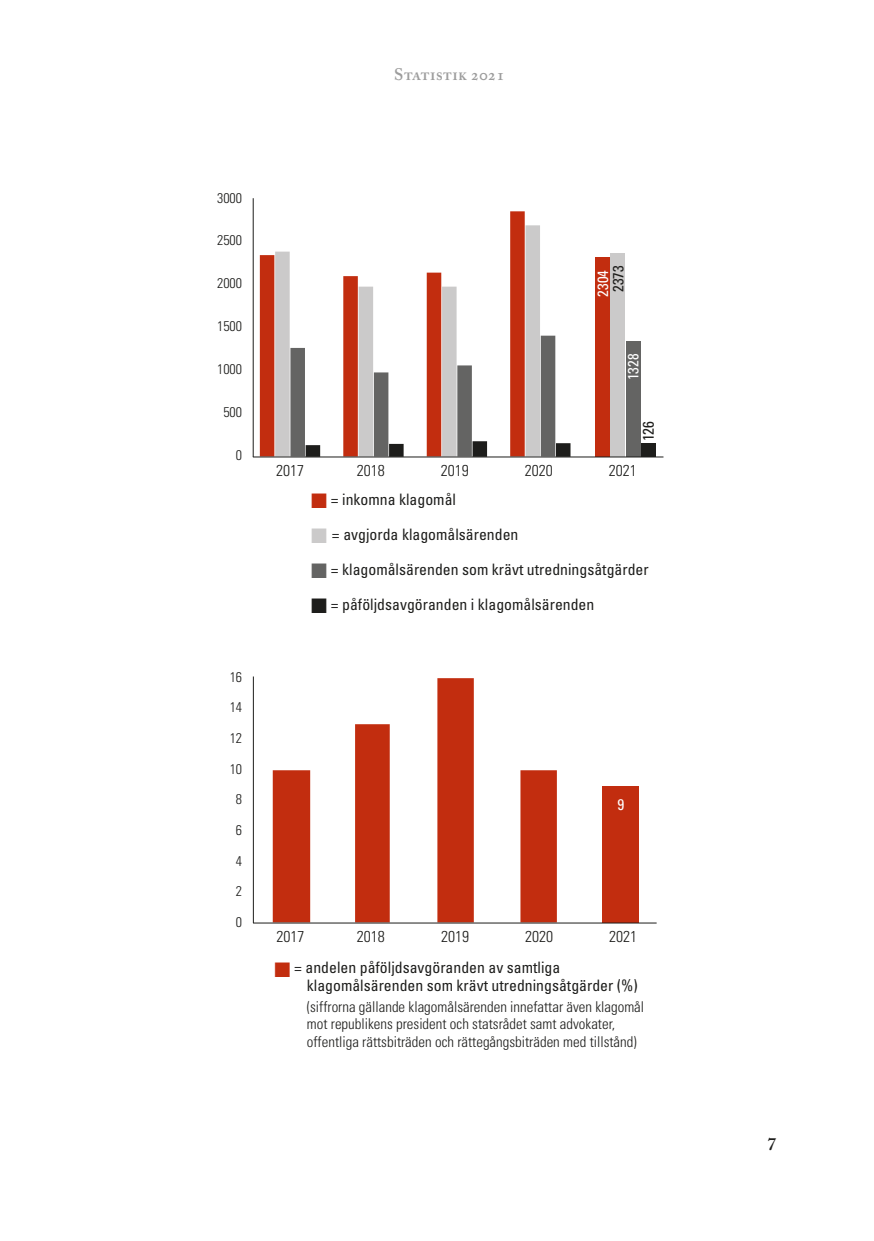
<style>
.page{position:relative;width:874px;height:1241px;background:#fff}
.page>*{position:absolute;margin:0;border:0;box-sizing:border-box;transform-origin:0 0}
.t1{font:600 17.5px "Adobe Caslon Pro";color:#1d1d1b}
.t2{font:600 16.62px "Adobe Caslon Pro";letter-spacing:.01em;color:#9d9d9d}
.t3{font:condensed 15.75px/17.5px "Univers";color:#1d1d1b}
.t4{font:300 condensed 15.75px "Univers";color:#1d1d1b}
.t5{font:condensed 15.4px "Univers";color:#1d1d1b}
.t6{font:condensed 15.4px "Univers";color:#fff}
.t7{font:300 condensed 14.88px/17.5px "Univers";color:#1d1d1b}
.t8{font:condensed 14.88px "Univers";color:#fff}
.t9{font:condensed 14.88px "Univers";color:#1d1d1b}
.t10{font:300 condensed 14px/30.6px "Univers";color:#1d1d1b;text-align:center}
.s1{color:#c22d0f}
.s2{color:#cbcaca}
.s3{color:#646463}
</style>
<div class="page">
<div style="left:601px;top:785px;width:37px;height:137px;background:#c22d0f"></div>
<div style="left:595px;top:258px;width:14px;height:199px;background:#c22d0f"></div>
<div style="left:610px;top:253px;width:14px;height:204px;background:#cbcaca"></div>
<div style="left:625px;top:341px;width:15px;height:116px;background:#646463"></div>
<div style="left:640px;top:443px;width:15px;height:14px;background:#1d1d1b"></div>
<svg style="left:260px;top:211px;width:264px;height:245px"></svg>
<svg style="left:275px;top:225px;width:264px;height:231px"></svg>
<svg style="left:290px;top:335px;width:280px;height:121px"></svg>
<hr style="left:253px;top:456px;width:410px;height:1px;background:#1d1d1b">
<hr style="left:253px;top:198px;width:1px;height:259px;background:#1d1d1b">
<svg style="left:272px;top:678px;width:284px;height:244px"></svg>
<hr style="left:253px;top:922px;width:403px;height:1px;background:#1d1d1b">
<hr style="left:253px;top:676px;width:1px;height:246px;background:#1d1d1b">
<p class="t2" style="left:394px;top:64px;width:112px">Statistik 2021</p>
<p class="t10" style="left:217px;top:182px;width:26px">3000</p>
<p class="t10" style="left:217px;top:225px;width:26px">2500</p>
<p class="t10" style="left:217px;top:268px;width:26px">2000</p>
<p class="t10" style="left:217px;top:311px;width:26px">1500</p>
<p class="t10" style="left:217px;top:354px;width:26px">1000</p>
<p class="t10" style="left:223px;top:397px;width:20px">500</p>
<p class="t10" style="left:236px;top:439px;width:8px">0</p>
<p class="t10" style="left:229px;top:661px;width:14px">16<br>14<br>12<br>10<br>8<br>6<br>4<br>2<br>0</p>
<p class="t8" style="left:593px;top:296px;width:28px;rotate:-90deg">2304</p>
<p class="t9" style="left:608px;top:292px;width:28px;rotate:-90deg">2373</p>
<p class="t8" style="left:623px;top:380px;width:28px;rotate:-90deg">1328</p>
<p class="t5" style="left:638px;top:441px;width:22px;rotate:-90deg">126</p>
<p class="t4" style="left:276px;top:461px;width:29px">2017</p>
<p class="t4" style="left:356px;top:461px;width:29px">2018</p>
<p class="t4" style="left:440px;top:461px;width:29px">2019</p>
<p class="t4" style="left:524px;top:461px;width:29px">2020</p>
<p class="t4" style="left:608px;top:461px;width:29px">2021</p>
<p class="t3" style="left:311px;top:490px;width:146px"><span class="s1">■</span> = inkomna klagomål</p>
<p class="t3" style="left:311px;top:525px;width:208px"><span class="s2">■</span> = avgjorda klagomålsärenden</p>
<p class="t3" style="left:311px;top:560px;width:339px"><span class="s3">■</span> = klagomålsärenden som krävt utredningsåtgärder</p>
<p class="t3" style="left:311px;top:595px;width:284px">■ = påföljdsavgöranden i klagomålsärenden</p>
<p class="t6" style="left:617px;top:794px;width:8px">9</p>
<p class="t4" style="left:276px;top:926px;width:29px">2017</p>
<p class="t4" style="left:357px;top:926px;width:29px">2018</p>
<p class="t4" style="left:441px;top:926px;width:29px">2019</p>
<p class="t4" style="left:524px;top:926px;width:29px">2020</p>
<p class="t4" style="left:608px;top:926px;width:29px">2021</p>
<p class="t3" style="left:307px;top:958px;width:332px;text-indent:-32px"><span class="s1">■</span> = andelen påföljdsavgöranden av samtliga klagomålsärenden som krävt utredningsåtgärder (%)</p>
<p class="t7" style="left:307px;top:997px;width:338px">(siffrorna gällande klagomålsärenden innefattar även klagomål mot republikens president och statsrådet samt advokater, offentliga rättsbiträden och rättegångsbiträden med tillstånd)</p>
<p class="t1" style="left:767px;top:1133px;width:10px">7</p>
</div>
